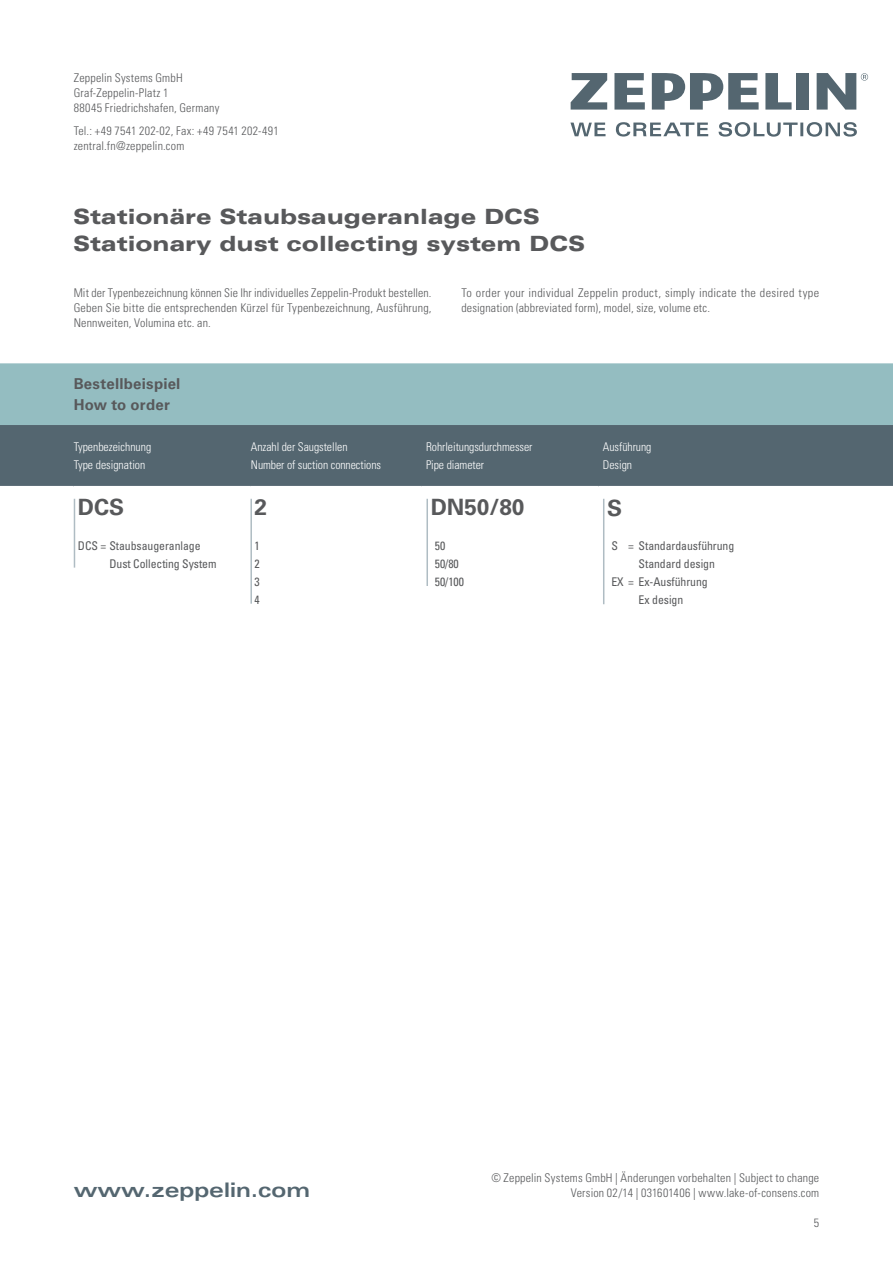
<style>
.page{position:relative;width:893px;height:1263px;background:#fff}
.page>*{position:absolute;margin:0;border:0;box-sizing:border-box;transform-origin:0 0}
.t1{font:700 22.5px "Univers LT Std";color:#58595b}
.t2{font:900 expanded 21px/27px "Univers LT Std";color:#58595b}
.t3{font:700 expanded 20.1px "Univers LT Std";color:#546670}
.t4{font:700 15px/21px "Univers LT Std";letter-spacing:.015em;color:#58595b}
.t5{font:300 condensed 12px/15px "Univers LT Std";letter-spacing:.015em;color:#58595b}
.t6{font:300 condensed 12px/18px "Univers LT Std";letter-spacing:-.005em;color:#fff}
.t7{font:condensed 12px/18px "Univers LT Std";letter-spacing:-.005em;color:#58595b}
</style>
<div class="page">
<svg style="left:571px;top:73px;width:36px;height:37px"></svg>
<svg style="left:817px;top:73px;width:51px;height:37px"></svg>
<div style="left:796px;top:73px;width:12px;height:37px;background:#546670"></div>
<svg style="left:765px;top:73px;width:27px;height:37px"></svg>
<svg style="left:614px;top:73px;width:31px;height:37px"></svg>
<svg style="left:652px;top:73px;width:107px;height:37px"></svg>
<svg style="left:570px;top:122px;width:287px;height:15px"></svg>
<div style="left:0;top:363px;width:893px;height:62px;background:#94bdc1"></div>
<div style="left:0;top:425px;width:893px;height:61px;background:#546670"></div>
<hr style="left:74px;top:499px;width:1px;height:69px;background:#afbcc3">
<hr style="left:603px;top:499px;width:1px;height:105px;background:#afbcc3">
<hr style="left:250px;top:499px;width:2px;height:105px;background:#afbcc3">
<hr style="left:426px;top:499px;width:2px;height:87px;background:#afbcc3">
<p class="t5" style="left:74px;top:70px;width:147px">Zeppelin Systems GmbH<br>Graf-Zeppelin-Platz 1<br>88045 Friedrichshafen, Germany</p>
<p class="t5" style="left:74px;top:124px;width:206px">Tel.: +49 7541 202-02, Fax: +49 7541 202-491 zentral.fn@zeppelin.com</p>
<h2 class="t2" style="left:73px;top:203px;width:513px">Stationäre Staubsaugeranlage DCS<br>Stationary dust collecting system DCS</h2>
<p class="t5" style="left:74px;top:285px;width:359px;text-align:justify">Mit der Typenbezeichnung können Sie Ihr individuelles Zeppelin-Produkt bestellen.<br>Geben Sie bitte die entsprechenden Kürzel für Typenbezeichnung, Ausführung, Nennweiten, Volumina etc. an.</p>
<p class="t5" style="left:461px;top:285px;width:359px">To order your individual Zeppelin product, simply indicate the desired type designation (abbreviated form), model, size, volume etc.</p>
<p class="t4" style="left:74px;top:373px;width:108px">Bestellbeispiel<br>How to order</p>
<p class="t6" style="left:74px;top:438px;width:79px">Typenbezeichnung<br>Type designation</p>
<p class="t6" style="left:251px;top:438px;width:132px">Anzahl der Saugstellen<br>Number of suction connections</p>
<p class="t6" style="left:426px;top:438px;width:108px">Rohrleitungsdurchmesser<br>Pipe diameter</p>
<p class="t6" style="left:603px;top:438px;width:50px">Ausführung<br>Design</p>
<h1 class="t1" style="left:78px;top:494px;width:48px">DCS</h1>
<p class="t7" style="left:109px;top:536px;width:109px;text-indent:-32px">DCS = Staubsaugeranlage<br>Dust Collecting System</p>
<h1 class="t1" style="left:255px;top:494px;width:14px">2</h1>
<h1 class="t1" style="left:431px;top:494px;width:95px">DN50/80</h1>
<p class="t7" style="left:435px;top:536px;width:31px">50<br>50/80<br>50/100</p>
<p class="t7" style="left:255px;top:536px;width:7px;text-align:justify">1<br>2<br>3<br>4</p>
<h1 class="t1" style="left:607px;top:495px;width:17px">S</h1>
<p class="t7" style="left:611px;top:536px;width:124px">S = Standardausführung</p>
<p class="t7" style="left:639px;top:554px;width:78px">Standard design</p>
<p class="t7" style="left:611px;top:572px;width:98px">EX = Ex-Ausführung</p>
<p class="t7" style="left:639px;top:590px;width:46px">Ex design</p>
<p class="t5" style="left:491px;top:1171px;width:329px">© Zeppelin Systems GmbH | Änderungen vorbehalten | Subject to change</p>
<h3 class="t3" style="left:74px;top:1178px;width:238px">www.zeppelin.com</h3>
<p class="t5" style="left:571px;top:1186px;width:250px">Version 02/14 | 031601406 | www.lake-of-consens.com</p>
<p class="t5" style="left:814px;top:1215px;width:7px">5</p>
</div>
